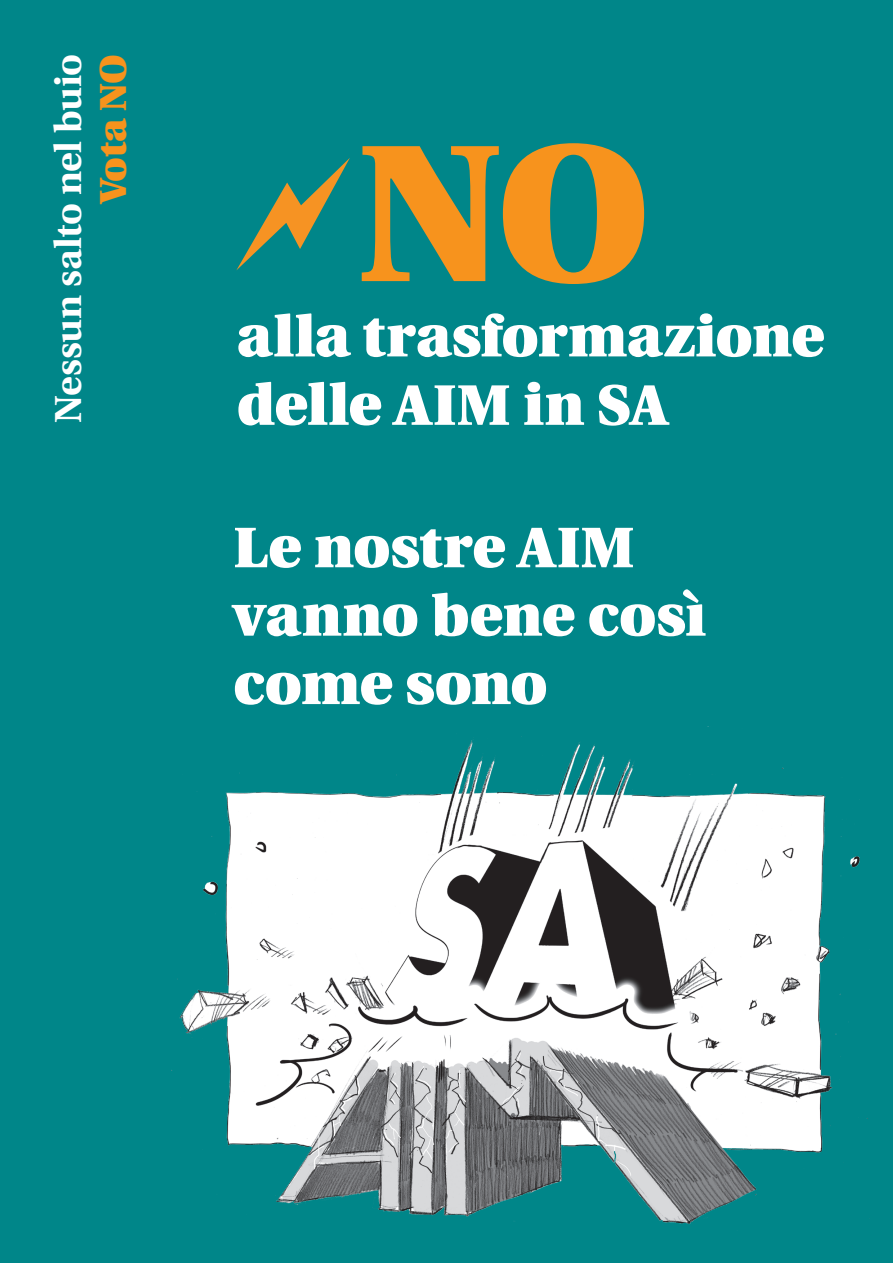
<style>
.page{position:relative;width:893px;height:1263px;background:#008689}
.page>*{position:absolute;margin:0;border:0;box-sizing:border-box;transform-origin:0 0}
.t1{font:900 195px "Utopia";color:#f7931d}
.t2{font:900 57px/68.4px "Utopia";letter-spacing:-.005em;color:#fff}
.t3{font:700 37.5px "Utopia";letter-spacing:-.01em;color:#fff}
.t4{font:900 37.5px "Utopia";color:#f7931d}
</style>
<div class="page">
<svg style="left:236px;top:158px;width:114px;height:112px"></svg>
<img style="left:171px;top:726px;width:697px;height:498px">
<p class="t3" style="left:47px;top:423px;width:370px;rotate:-90deg">Nessun salto nel buio</p>
<p class="t4" style="left:92px;top:203px;width:151px;rotate:-90deg">Vota NO</p>
<h1 class="t1" style="left:358px;top:102px;width:295px">NO</h1>
<p class="t2" style="left:237px;top:303px;width:590px">alla trasformazione delle AIM in SA</p>
<p class="t2" style="left:233px;top:514px;width:474px">Le nostre AIM vanno bene così come sono</p>
</div>
